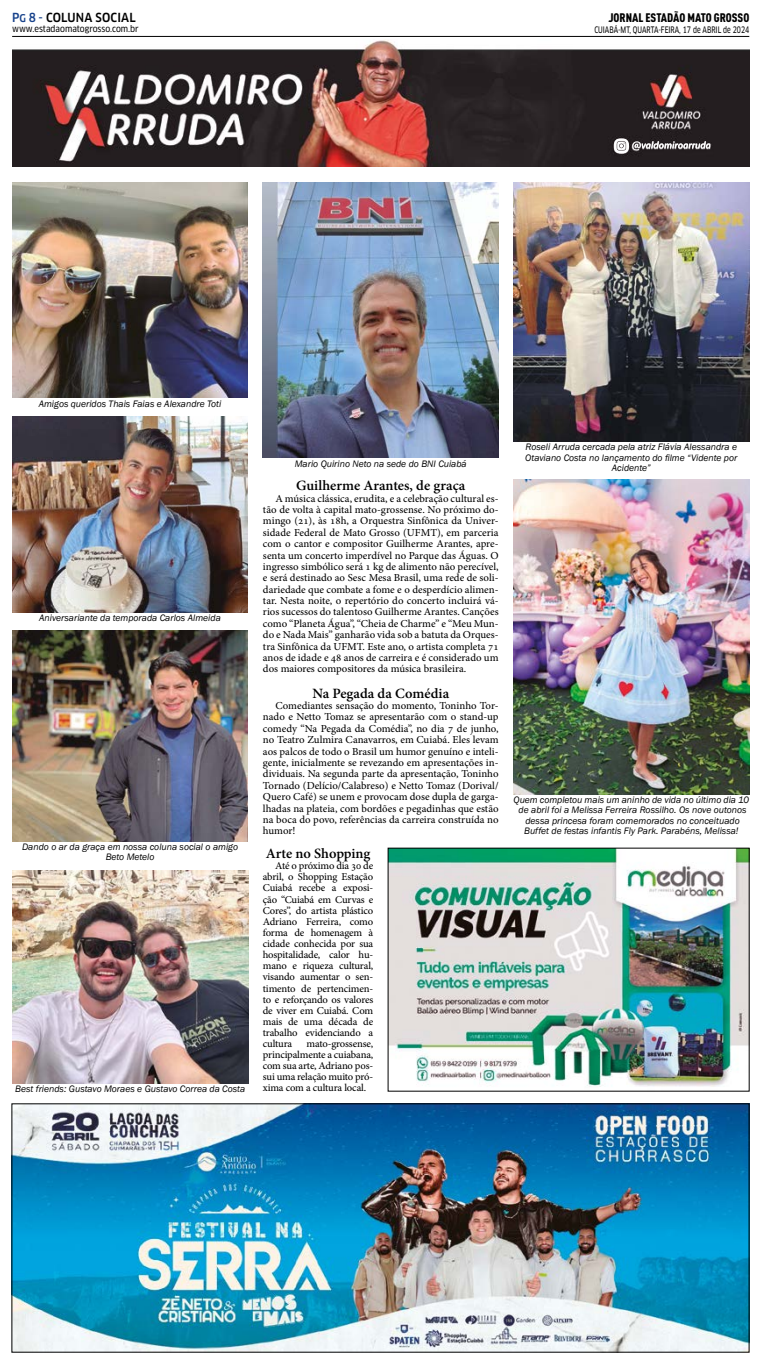
<style>
.page{position:relative;width:762px;height:1365px;background:#fff}
.page>*{position:absolute;margin:0;border:0;box-sizing:border-box;transform-origin:0 0}
.t1{font:700 14px "Adobe Hebrew";color:#000}
.t2{font:12.25px "DIN Cond Black Alternate";color:#000}
.t3{font:500 condensed 12.25px "Clan OT";letter-spacing:.01em;color:#000}
.t4{font:10.5px/11.4px "Adobe Hebrew";color:#000;text-align:justify}
.t5{font:10.33px/11.1px "Adobe Hebrew";letter-spacing:-.015em;color:#000;text-align:justify}
.t6{font:italic 9.62px/10.5px "Franklin Gothic";color:#000;text-align:center}
.t7{font:8.75px "Clan OT Narrow News";color:#000;scale:.8 1}
.t8{font:8.75px "Clan OT Narrow News";color:#000}
.s1{color:#17428b}
.s2{font-size:10.5px;color:#17428b}
</style>
<div class="page">
<hr style="left:12px;top:36px;width:737px;height:1px;background:#000">
<img style="left:12px;top:40px;width:737px;height:10px">
<img style="left:12px;top:50px;width:737px;height:117px">
<img style="left:613px;top:138px;width:16px;height:15px">
<img style="left:14px;top:1105px;width:733px;height:245px">
<img style="left:390px;top:849px;width:357px;height:238px">
<img style="left:12px;top:182px;width:236px;height:215px">
<img style="left:12px;top:417px;width:236px;height:195px">
<img style="left:12px;top:630px;width:236px;height:211px">
<img style="left:263px;top:182px;width:235px;height:276px">
<img style="left:12px;top:870px;width:236px;height:213px">
<img style="left:513px;top:182px;width:236px;height:259px">
<img style="left:513px;top:479px;width:236px;height:315px">
<p class="t3" style="left:12px;top:10px;width:125px"><span class="s1">P</span><span class="s2">G</span> <span class="s1">8 -</span> COLUNA SOCIAL</p>
<p class="t8" style="left:12px;top:24px;width:128px">www.estadaomatogrosso.com.br</p>
<p class="t2" style="left:608px;top:10px;width:142px">JORNAL ESTADÃO MATO GROSSO</p>
<p class="t7" style="left:594px;top:25px;width:195px">CUIABÁ-MT, QUARTA-FEIRA, 17 de ABRIL de 2024</p>
<p class="t6" style="left:39px;top:398px;width:184px">Amigos queridos Thais Faias e Alexandre Toti</p>
<p class="t6" style="left:39px;top:612px;width:183px">Aniversariante da temporada Carlos Almeida</p>
<p class="t6" style="left:22px;top:841px;width:217px">Dando o ar da graça em nossa coluna social o amigo<br>Beto Metelo</p>
<p class="t6" style="left:15px;top:1083px;width:231px">Best friends: Gustavo Moraes e Gustavo Correa da Costa</p>
<p class="t6" style="left:295px;top:458px;width:173px">Mario Quirino Neto na sede do BNI Cuiabá</p>
<h1 class="t1" style="left:296px;top:477px;width:171px">Guilherme Arantes, de graça</h1>
<p class="t4" style="left:263px;top:492px;width:237px;text-indent:12px">A música clássica, erudita, e a celebração cultural es&shy;tão de volta à capital mato-grossense. No próximo do&shy;mingo (21), às 18h, a Orquestra Sinfônica da Univer&shy;sidade Federal de Mato Grosso (UFMT), em parceria com o cantor e compositor Guilherme Arantes, apre&shy;senta um concerto imperdível no Parque das Águas. O ingresso simbólico será 1 kg de alimento não perecível, e será destinado ao Sesc Mesa Brasil, uma rede de soli&shy;dariedade que combate a fome e o desperdício alimen&shy;tar. Nesta noite, o repertório do concerto incluirá vá&shy;rios sucessos do talentoso Guilherme Arantes. Canções como “Planeta Água”, “Cheia de Charme” e “Meu Mun&shy;do e Nada Mais” ganharão vida sob a batuta da Orques&shy;tra Sinfônica da UFMT. Este ano, o artista completa 71 anos de idade e 48 anos de carreira e é considerado um dos maiores compositores da música brasileira.</p>
<h1 class="t1" style="left:312px;top:684px;width:138px">Na Pegada da Comédia</h1>
<p class="t4" style="left:263px;top:700px;width:237px;text-indent:12px">Comediantes sensação do momento, Toninho Tor&shy;nado e Netto Tomaz se apresentarão com o stand-up comedy “Na Pegada da Comédia”, no dia 7 de junho, no Teatro Zulmira Canavarros, em Cuiabá. Eles levam aos palcos de todo o Brasil um humor genuíno e inteli&shy;gente, inicialmente se revezando em apresentações in&shy;dividuais. Na segunda parte da apresentação, Toninho Tornado (Delício/Calabreso) e Netto Tomaz (Dorival/ Quero Café) se unem e provocam dose dupla de garga&shy;lhadas na plateia, com bordões e pegadinhas que estão na boca do povo, referências da carreira construída no humor!</p>
<h1 class="t1" style="left:266px;top:845px;width:106px">Arte no Shopping</h1>
<p class="t5" style="left:263px;top:860px;width:112px;text-indent:12px">Até o próximo dia 30 de abril, o Shopping Estação Cuiabá recebe a exposi&shy;ção “Cuiabá em Curvas e Cores”, do artista plástico Adriano Ferreira, como forma de homenagem à cidade conhecida por sua hospitalidade, calor hu&shy;mano e riqueza cultural, visando aumentar o sen&shy;timento de pertencimen&shy;to e reforçando os valores de viver em Cuiabá. Com mais de uma década de trabalho evidenciando a cultura</p>
<p class="t5" style="left:263px;top:1037px;width:112px;text-indent:44px">mato-grossense, principalmente a cuiabana, com sua arte, Adriano pos&shy;sui uma relação muito pró&shy;xima com a cultura local.</p>
<p class="t6" style="left:525px;top:442px;width:213px">Roseli Arruda cercada pela atriz Flávia Alessandra e<br>Otaviano Costa no lançamento do filme “Vidente por<br>Acidente”</p>
<p class="t6" style="left:513px;top:794px;width:237px">Quem completou mais um aninho de vida no último dia 10 de abril foi a Melissa Ferreira Rossilho. Os nove outonos dessa princesa foram comemorados no conceituado Buffet de festas infantis Fly Park. Parabéns, Melissa!</p>
</div>
